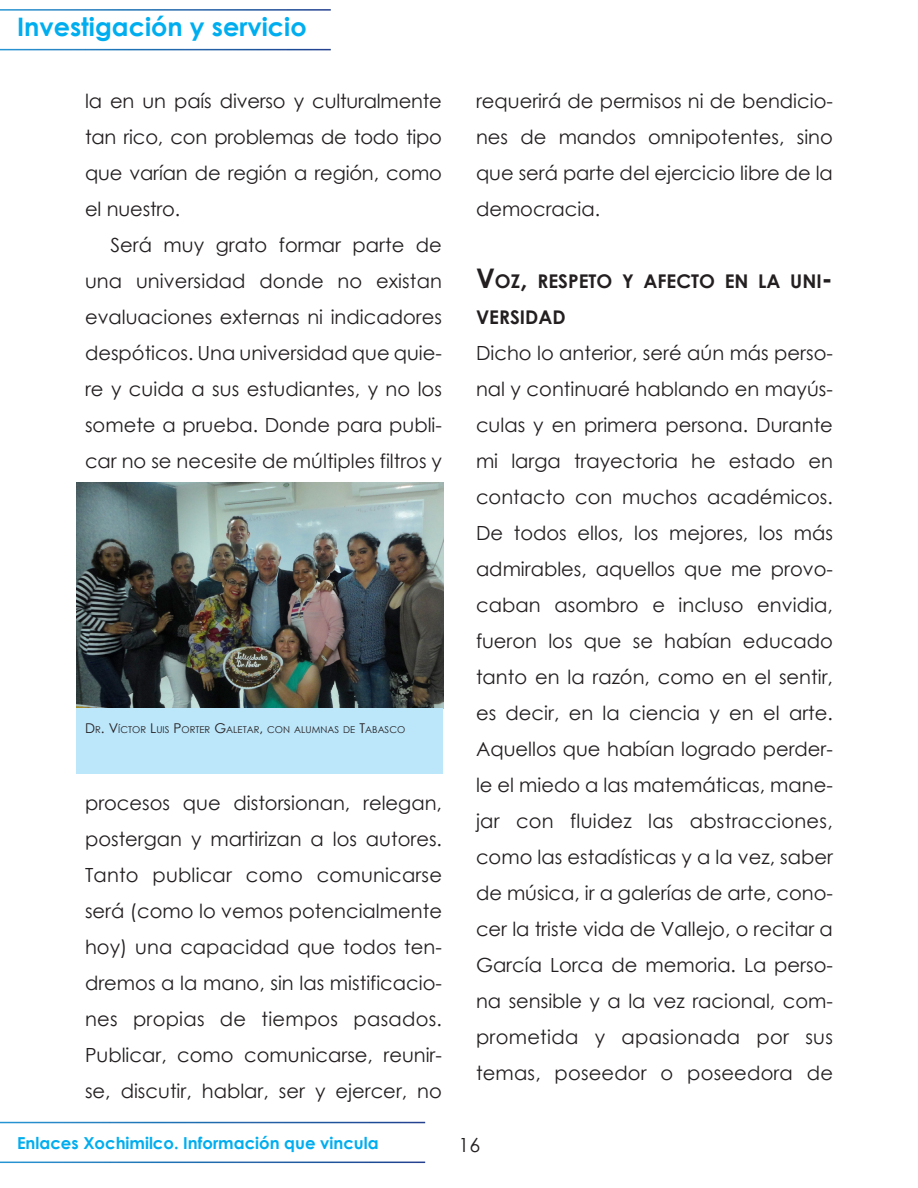
<style>
.page{position:relative;width:918px;height:1188px;background:#fff}
.page>*{position:absolute;margin:0;border:0;box-sizing:border-box;transform-origin:0 0}
.t1{font:700 25.5px "Century Gothic";color:#00aeef}
.cuerpoArticulos{font:19.5px/36px "Century Gothic";color:#231f20;text-align:justify}
.cuerpoArticulos_sin{font:19.5px/36px "Century Gothic";letter-spacing:.01em;color:#231f20;text-align:justify}
.subtitulo_ok{font:700 18.9px/36px "Century Gothic";color:#231f20}
.t2{font:700 16.5px "Century Gothic";color:#00aeef}
.pies_de_foto_2alinea{font:9.45px "Century Gothic";color:#231f20}
.s1{font-size:13.5px}
.s2{font-size:27px}
</style>
<div class="page">
<img style="left:77px;top:483px;width:366px;height:225px">
<div style="left:77px;top:708px;width:366px;height:66px;background:#bce6fa"></div>
<h1 class="t1" style="left:17px;top:8px;width:291px">Investigación y servicio</h1>
<p class="cuerpoArticulos" style="left:85px;top:83px;width:359px">la en un país diverso y culturalmente tan rico, con problemas de todo tipo que varían de región a región, como el nuestro.</p>
<p class="cuerpoArticulos" style="left:85px;top:227px;width:358px;text-indent:26px">Será muy grato formar parte de una universidad donde no existan evaluaciones externas ni indicadores despóticos. Una universidad que quie&shy;re y cuida a sus estudiantes, y no los somete a prueba. Donde para publi&shy;car no se necesite de múltiples filtros y</p>
<p class="pies_de_foto_2alinea" style="left:85px;top:723px;width:322px"><span class="s1">D</span>R<span class="s1">. V</span>ÍCTOR <span class="s1">L</span>UIS <span class="s1">P</span>ORTER <span class="s1">G</span>ALETAR<span class="s1">,</span> CON ALUMNAS DE <span class="s1">T</span>ABASCO</p>
<p class="cuerpoArticulos" style="left:85px;top:785px;width:359px">procesos que distorsionan, relegan, postergan y martirizan a los autores.<br>Tanto publicar como comunicarse será (como lo vemos potencialmente hoy) una capacidad que todos ten&shy;dremos a la mano, sin las mistificacio&shy;nes propias de tiempos pasados.<br>Publicar, como comunicarse, reunir&shy;se, discutir, hablar, ser y ejercer, no</p>
<p class="t2" style="left:17px;top:1131px;width:363px">Enlaces Xochimilco. Información que vincula</p>
<p class="cuerpoArticulos" style="left:476px;top:83px;width:358px">requerirá de permisos ni de bendicio&shy;nes de mandos omnipotentes, sino que será parte del ejercicio libre de la democracia.</p>
<p class="subtitulo_ok" style="left:476px;top:262px;width:358px"><span class="s2">V</span>OZ<span class="s2">,</span> RESPETO Y AFECTO EN LA UNI<span class="s2">-<br></span>VERSIDAD</p>
<p class="cuerpoArticulos_sin" style="left:476px;top:335px;width:359px">Dicho lo anterior, seré aún más perso&shy;nal y continuaré hablando en mayús&shy;culas y en primera persona. Durante mi larga trayectoria he estado en contacto con muchos académicos.<br>De todos ellos, los mejores, los más admirables, aquellos que me provo&shy;caban asombro e incluso envidia, fueron los que se habían educado tanto en la razón, como en el sentir, es decir, en la ciencia y en el arte.<br>Aquellos que habían logrado perder&shy;le el miedo a las matemáticas, mane&shy;jar con fluidez las abstracciones, como las estadísticas y a la vez, saber de música, ir a galerías de arte, cono&shy;cer la triste vida de Vallejo, o recitar a García Lorca de memoria. La perso&shy;na sensible y a la vez racional, com&shy;prometida y apasionada por sus temas, poseedor o poseedora de</p>
<p class="cuerpoArticulos_sin" style="left:459px;top:1127px;width:23px">16</p>
</div>
